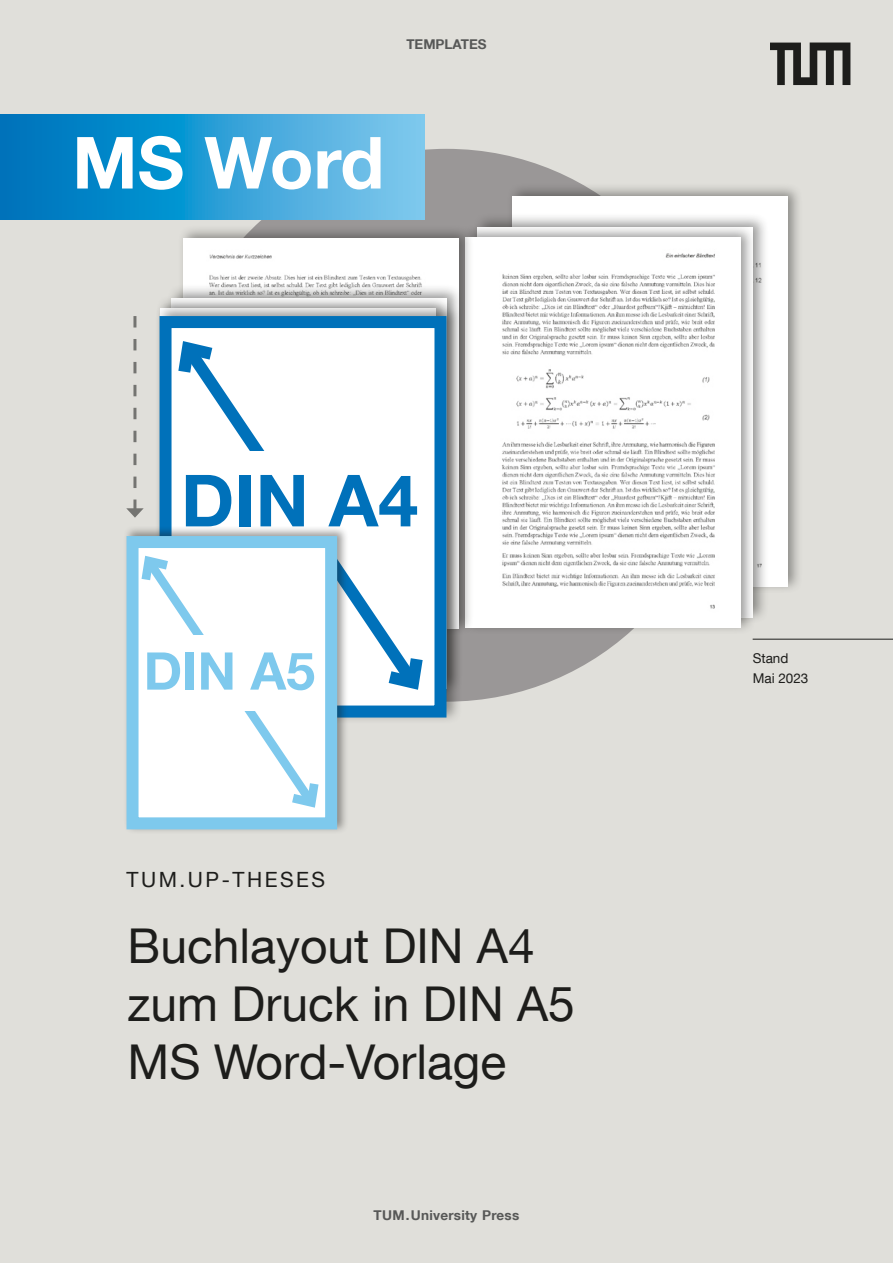
<style>
.page{position:relative;width:893px;height:1263px;background:#e0dfda}
.page>*{position:absolute;margin:0;border:0;box-sizing:border-box;transform-origin:0 0}
.t1{font:700 72px "TUM Neue Helvetica";letter-spacing:-.01em;color:#fff}
.t2{font:700 72px "TUM Neue Helvetica";color:#0071ba}
.t3{font:700 52.05px "TUM Neue Helvetica";color:#7ec9ed}
.t4{font:48px/57.8px "TUM Neue Helvetica";color:#1d1d1b}
.t5{font:21px "TUM Neue Helvetica";letter-spacing:.12em;color:#1d1d1b}
.t6{font:700 13.5px "TUM Neue Helvetica";letter-spacing:.02em;color:#575857}
.t7{font:13.5px/19.5px "TUM Neue Helvetica";color:#1d1d1b}
.t8{font:700 13.5px "TUM Neue Helvetica";color:#575857}
</style>
<div class="page">
<div style="left:170px;top:149px;width:553px;height:553px;background:#9a9797;border-radius:50%"></div>
<svg style="left:770px;top:43px;width:80px;height:42px"></svg>
<hr style="left:753px;top:639px;width:140px;height:1px;background:#1d1d1b">
<svg style="left:0;top:114px;width:424px;height:105px;background:#2d9dd5"></svg>
<svg style="left:126px;top:316px;width:18px;height:202px"></svg>
<div style="left:507px;top:182px;width:296px;height:412px;background:#1d1d1b;opacity:.44"></div>
<div style="left:512px;top:197px;width:275px;height:390px;background:#fff"></div>
<div style="left:472px;top:213px;width:297px;height:411px;background:#1d1d1b;opacity:.44"></div>
<div style="left:460px;top:223px;width:296px;height:412px;background:#1d1d1b;opacity:.44"></div>
<img style="left:474px;top:238px;width:266px;height:390px">
<div style="left:178px;top:224px;width:296px;height:412px;background:#1d1d1b;opacity:.44"></div>
<img style="left:183px;top:239px;width:275px;height:45px">
<div style="left:166px;top:284px;width:297px;height:411px;background:#1d1d1b;opacity:.44"></div>
<div style="left:154px;top:302px;width:309px;height:423px;background:#1d1d1b;opacity:.44"></div>
<div style="left:160px;top:316px;width:286px;height:401px;background:#fff;border:12px solid #0071ba"></div>
<svg style="left:171px;top:332px;width:224px;height:313px"></svg>
<svg style="left:171px;top:334px;width:54px;height:51px"></svg>
<svg style="left:380px;top:645px;width:43px;height:45px"></svg>
<div style="left:183px;top:452px;width:242px;height:104px;background:#fff"></div>
<div style="left:123px;top:526px;width:225px;height:308px;background:#1d1d1b;opacity:.44"></div>
<div style="left:127px;top:536px;width:210px;height:293px;background:#fff;border:12px solid #7ec9ed"></div>
<svg style="left:137px;top:549px;width:161px;height:265px"></svg>
<svg style="left:136px;top:550px;width:41px;height:39px"></svg>
<svg style="left:283px;top:774px;width:36px;height:39px"></svg>
<div style="left:145px;top:636px;width:175px;height:75px;background:#fff"></div>
<p class="t8" style="left:406px;top:36px;width:82px">TEMPLATES</p>
<p class="t1" style="left:72px;top:117px;width:314px">MS Word</p>
<p class="t2" style="left:181px;top:455px;width:239px">DIN A4</p>
<p class="t3" style="left:144px;top:638px;width:173px">DIN A5</p>
<p class="t5" style="left:126px;top:866px;width:200px">TUM.UP-THESES</p>
<p class="t4" style="left:128px;top:916px;width:449px">Buchlayout DIN A4 zum Druck in DIN A5<br>MS Word-Vorlage</p>
<p class="t6" style="left:374px;top:1207px;width:147px">TUM.University Press</p>
<p class="t7" style="left:753px;top:648px;width:57px">Stand<br>Mai 2023</p>
</div>
